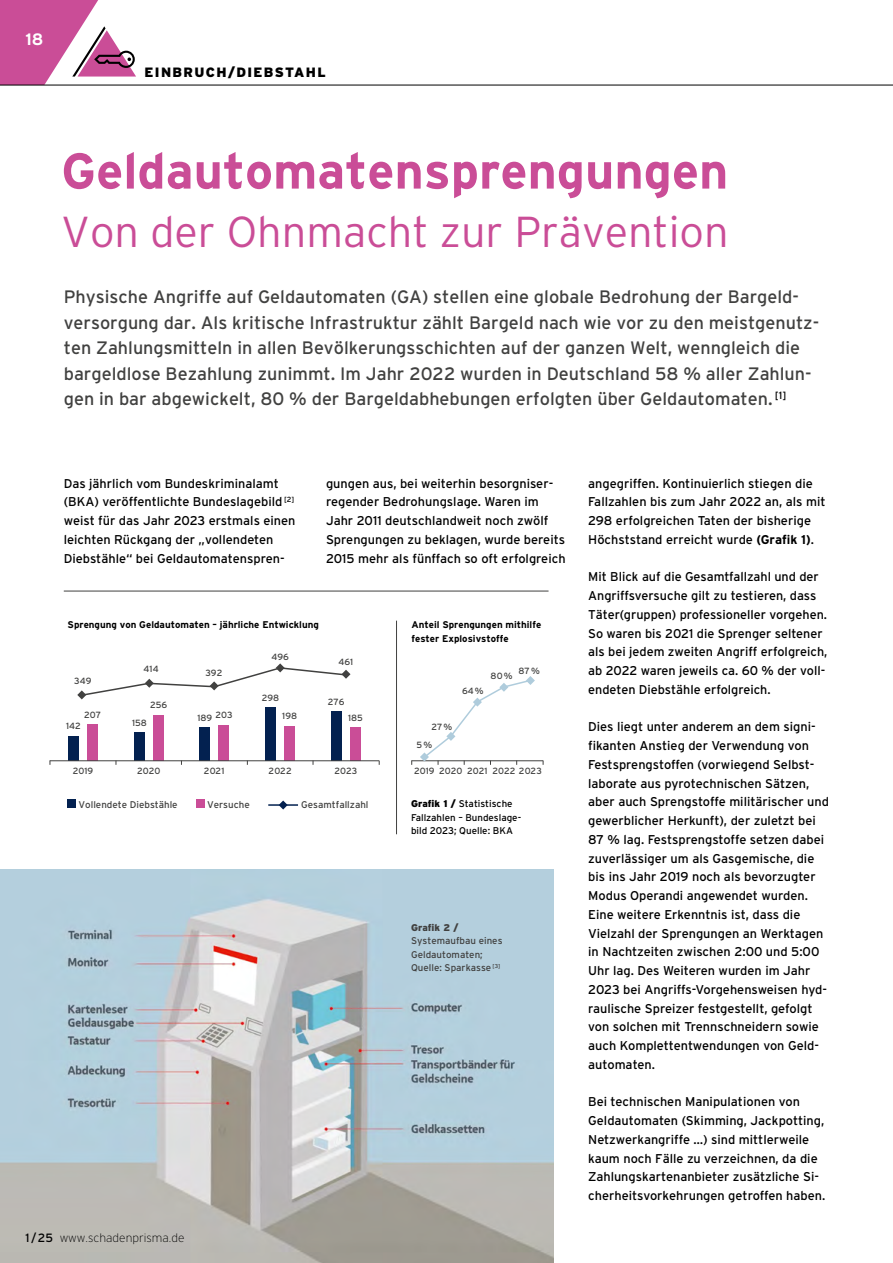
<style>
.page{position:relative;width:893px;height:1263px;background:#fff}
.page>*{position:absolute;margin:0;border:0;box-sizing:border-box;transform-origin:0 0}
.Head_2020{font:700 50.25px "Interstate";color:#ca4d97}
.Head_2020-2{font:300 43.2px "Interstate";color:#ca4d97}
.Fliesstext_2020{font:18px/25.5px "Interstate";color:#414140}
.t1{font:700 16.5px "Interstate";color:#fff}
.t2{font:900 13.5px "Interstate";letter-spacing:.1em;color:#000}
.Fliesstext_2020-2{font:12.75px/18.8px "Interstate";color:#000}
.Fussnote_Ausgabe{font:200 12px "Interstate";color:#000}
.Fliesstext_2020-3{font:9.75px/13.5px "Interstate";color:#414140}
.Fliesstext_2020-4{font:700 9.75px "Interstate";color:#000}
.Fliesstext_2020-5{font:9.75px/13.5px "Interstate";color:#000}
.Fliesstext_2020-6{font:900 9.75px "Interstate";color:#414140}
.Fliesstext_2020-7{font:9px "Interstate";color:#414140}
.s1{font-weight:700}
.s2{font-weight:900}
.s3{font-weight:400}
</style>
<div class="page">
<hr style="left:0;top:85px;width:893px;height:1px;background:#000">
<svg style="left:0;top:0;width:136px;height:85px"></svg>
<img style="left:0;top:870px;width:554px;height:393px">
<div style="left:68px;top:799px;width:8px;height:9px;background:#032150"></div>
<div style="left:196px;top:799px;width:9px;height:9px;background:#ca4d97"></div>
<svg style="left:279px;top:800px;width:8px;height:9px"></svg>
<hr style="left:268px;top:804px;width:30px;height:2px;background:#032150">
<div style="left:68px;top:736px;width:11px;height:24px;background:#032150"></div>
<div style="left:87px;top:724px;width:11px;height:36px;background:#ca4d97"></div>
<div style="left:134px;top:732px;width:11px;height:28px;background:#032150"></div>
<div style="left:153px;top:715px;width:11px;height:45px;background:#ca4d97"></div>
<div style="left:265px;top:708px;width:11px;height:53px;background:#032150"></div>
<div style="left:284px;top:726px;width:11px;height:34px;background:#ca4d97"></div>
<div style="left:331px;top:711px;width:11px;height:50px;background:#032150"></div>
<div style="left:350px;top:727px;width:11px;height:34px;background:#ca4d97"></div>
<div style="left:200px;top:727px;width:10px;height:33px;background:#032150"></div>
<div style="left:219px;top:725px;width:10px;height:35px;background:#ca4d97"></div>
<svg style="left:77px;top:663px;width:273px;height:36px"></svg>
<hr style="left:50px;top:760px;width:329px;height:1px;background:#414140">
<hr style="left:411px;top:760px;width:132px;height:1px;background:#414140">
<svg style="left:420px;top:676px;width:115px;height:89px"></svg>
<hr style="left:396px;top:621px;width:1px;height:213px;background:#414140">
<hr style="left:64px;top:591px;width:485px;height:1px;background:#414140">
<p class="t1" style="left:26px;top:30px;width:19px">18</p>
<p class="t2" style="left:145px;top:64px;width:183px">EINBRUCH/DIEBSTAHL</p>
<p class="Head_2020" style="left:61px;top:143px;width:669px">Geldautomatensprengungen</p>
<p class="Head_2020-2" style="left:61px;top:208px;width:669px">Von der Ohnmacht zur Prävention</p>
<p class="Fliesstext_2020" style="left:64px;top:284px;width:757px">Physische Angriffe auf Geldautomaten (GA) stellen eine globale Bedrohung der Bargeld&shy;versorgung dar. Als kritische Infrastruktur zählt Bargeld nach wie vor zu den meistgenutz&shy;ten Zahlungsmitteln in allen Bevölkerungsschichten auf der ganzen Welt, wenngleich die bargeldlose Bezahlung zunimmt. Im Jahr 2022 wurden in Deutschland 58 % aller Zahlun&shy;gen in bar abgewickelt, 80 % der Bargeldabhebungen erfolgten über Geldautomaten. <sup>[1]</sup></p>
<p class="Fliesstext_2020-2" style="left:64px;top:474px;width:233px">Das jährlich vom Bundeskriminalamt (BKA) veröffentlichte Bundeslagebild <sup>[2] </sup>weist für das Jahr 2023 erstmals einen leichten Rückgang der „vollendeten Diebstähle“ bei Geldautomatenspren-</p>
<p class="Fliesstext_2020-2" style="left:326px;top:474px;width:241px">gungen aus, bei weiterhin besorgniser&shy;regender Bedrohungslage. Waren im Jahr 2011 deutschlandweit noch zwölf Sprengungen zu beklagen, wurde bereits 2015 mehr als fünffach so oft erfolgreich</p>
<p class="Fliesstext_2020-2" style="left:588px;top:474px;width:239px">angegriffen. Kontinuierlich stiegen die Fallzahlen bis zum Jahr 2022 an, als mit 298 erfolgreichen Taten der bisherige Höchststand erreicht wurde <span class="s1">(Grafik 1)</span>.</p>
<p class="Fliesstext_2020-2" style="left:588px;top:567px;width:241px">Mit Blick auf die Gesamtfallzahl und der Angriffsversuche gilt zu testieren, dass Täter(gruppen) professioneller vorgehen.<br>So waren bis 2021 die Sprenger seltener als bei jedem zweiten Angriff erfolgreich, ab 2022 waren jeweils ca. 60 % der voll&shy;endeten Diebstähle erfolgreich.</p>
<p class="Fliesstext_2020-2" style="left:588px;top:717px;width:242px">Dies liegt unter anderem an dem signi&shy;fikanten Anstieg der Verwendung von Festsprengstoffen (vorwiegend Selbst&shy;laborate aus pyrotechnischen Sätzen, aber auch Sprengstoffe militärischer und gewerblicher Herkunft), der zuletzt bei 87 % lag. Festsprengstoffe setzen dabei zuverlässiger um als Gasgemische, die bis ins Jahr 2019 noch als bevorzugter Modus Operandi angewendet wurden.<br>Eine weitere Erkenntnis ist, dass die Vielzahl der Sprengungen an Werktagen in Nachtzeiten zwischen 2:00 und 5:00<br>Uhr lag. Des Weiteren wurden im Jahr 2023 bei Angriffs-Vorgehensweisen hyd&shy;raulische Spreizer festgestellt, gefolgt von solchen mit Trennschneidern sowie auch Komplettentwendungen von Geld&shy;automaten.</p>
<p class="Fliesstext_2020-2" style="left:588px;top:1092px;width:239px">Bei technischen Manipulationen von Geldautomaten (Skimming, Jackpotting, Netzwerkangriffe …) sind mittlerweile kaum noch Fälle zu verzeichnen, da die Zahlungskartenanbieter zusätzliche Si&shy;cherheitsvorkehrungen getroffen haben.</p>
<p class="Fliesstext_2020-4" style="left:68px;top:620px;width:253px">Sprengung von Geldautomaten – jährliche Entwicklung</p>
<p class="Fliesstext_2020-4" style="left:411px;top:620px;width:131px">Anteil Sprengungen mithilfe</p>
<p class="Fliesstext_2020-4" style="left:411px;top:633px;width:99px">fester Explosivstoffe</p>
<p class="Fliesstext_2020-7" style="left:271px;top:651px;width:19px">496</p>
<p class="Fliesstext_2020-7" style="left:338px;top:657px;width:16px">461</p>
<p class="Fliesstext_2020-7" style="left:144px;top:663px;width:17px">414</p>
<p class="Fliesstext_2020-7" style="left:519px;top:665px;width:23px">87%</p>
<p class="Fliesstext_2020-7" style="left:205px;top:667px;width:18px">392</p>
<p class="Fliesstext_2020-7" style="left:491px;top:671px;width:23px">80%</p>
<p class="Fliesstext_2020-7" style="left:74px;top:676px;width:19px">349</p>
<p class="Fliesstext_2020-7" style="left:462px;top:685px;width:23px">64%</p>
<p class="Fliesstext_2020-7" style="left:262px;top:693px;width:19px">298</p>
<p class="Fliesstext_2020-7" style="left:328px;top:697px;width:18px">276</p>
<p class="Fliesstext_2020-7" style="left:150px;top:700px;width:19px">256</p>
<p class="Fliesstext_2020-7" style="left:84px;top:709px;width:19px">207</p>
<p class="Fliesstext_2020-7" style="left:197px;top:711px;width:37px">189 203</p>
<p class="Fliesstext_2020-7" style="left:348px;top:712px;width:16px">185</p>
<p class="Fliesstext_2020-7" style="left:282px;top:711px;width:16px">198</p>
<p class="Fliesstext_2020-7" style="left:132px;top:718px;width:16px">158</p>
<p class="Fliesstext_2020-7" style="left:66px;top:721px;width:16px">142</p>
<p class="Fliesstext_2020-7" style="left:431px;top:722px;width:22px">27%</p>
<p class="Fliesstext_2020-7" style="left:417px;top:740px;width:17px">5%</p>
<p class="Fliesstext_2020-7" style="left:73px;top:766px;width:22px">2019</p>
<p class="Fliesstext_2020-7" style="left:137px;top:766px;width:25px">2020</p>
<p class="Fliesstext_2020-7" style="left:204px;top:766px;width:22px">2021</p>
<p class="Fliesstext_2020-7" style="left:269px;top:766px;width:25px">2022</p>
<p class="Fliesstext_2020-7" style="left:334px;top:766px;width:24px">2023</p>
<p class="Fliesstext_2020-7" style="left:414px;top:766px;width:22px">2019</p>
<p class="Fliesstext_2020-7" style="left:439px;top:766px;width:25px">2020</p>
<p class="Fliesstext_2020-7" style="left:467px;top:766px;width:22px">2021</p>
<p class="Fliesstext_2020-7" style="left:492px;top:766px;width:51px">2022 2023</p>
<p class="Fliesstext_2020-3" style="left:79px;top:798px;width:101px">Vollendete Diebstähle</p>
<p class="Fliesstext_2020-3" style="left:207px;top:798px;width:44px">Versuche</p>
<p class="Fliesstext_2020-3" style="left:301px;top:798px;width:69px">Gesamtfallzahl</p>
<p class="Fliesstext_2020-5" style="left:411px;top:797px;width:103px"><span class="s2">Grafik 1 /</span> Statistische</p>
<p class="Fliesstext_2020-5" style="left:411px;top:810px;width:112px">Fallzahlen – Bundeslage&shy;bild 2023; Quelle: BKA</p>
<p class="Fliesstext_2020-6" style="left:411px;top:922px;width:49px">Grafik 2 /</p>
<p class="Fliesstext_2020-3" style="left:411px;top:934px;width:93px">Systemaufbau eines<br>Geldautomaten;<br>Quelle: Sparkasse <sup>[3]</sup></p>
<p class="Fussnote_Ausgabe" style="left:26px;top:1231px;width:160px"><span class="s3">1 /25</span> www.schadenprisma.de</p>
</div>
